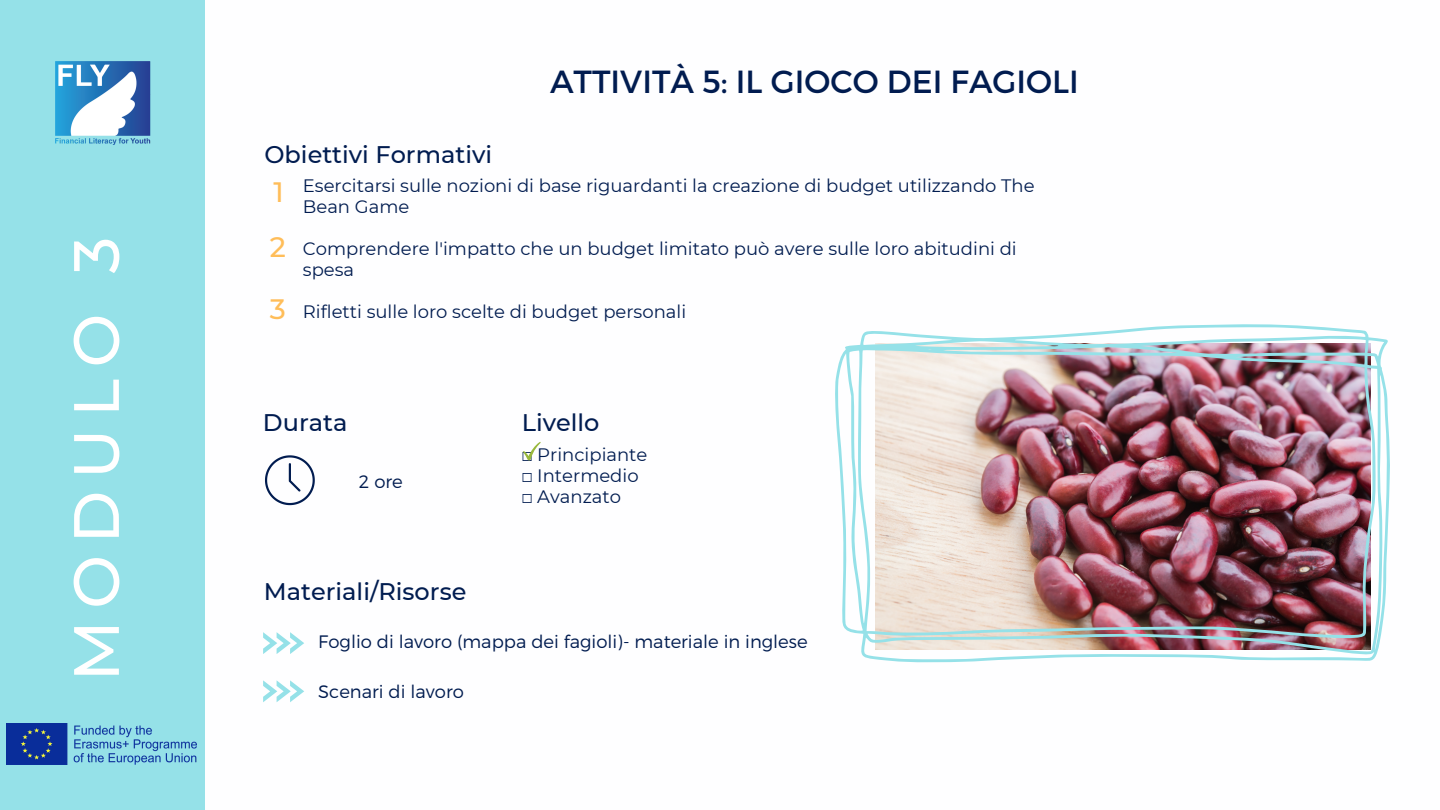
<style>
.page{position:relative;width:1440px;height:810px;background:#fff}
.page>*{position:absolute;margin:0;border:0;box-sizing:border-box;transform-origin:0 0}
.t1{font:500 64px "Montserrat";letter-spacing:.18em;color:#fff}
.t2{font:32px "Montserrat";color:#011c50}
.t3{font:500 28px "Montserrat";color:#ffbd59}
.t4{font:500 24px "Montserrat";color:#011c50}
.t5{font:18px/21px "Montserrat";color:#011c50}
.t6{font:300 18px "Montserrat";color:#011c50}
.s1{font-family:"Free Mono"}
</style>
<div class="page">
<div style="left:0;top:0;width:204px;height:810px;background:#95e1e8"></div>
<img style="left:55px;top:61px;width:96px;height:84px">
<svg style="left:265px;top:455px;width:50px;height:50px"></svg>
<svg style="left:263px;top:632px;width:41px;height:22px"></svg>
<svg style="left:263px;top:680px;width:41px;height:22px"></svg>
<img style="left:7px;top:724px;width:189px;height:41px">
<img style="left:835px;top:324px;width:555px;height:338px">
<svg style="left:523px;top:442px;width:18px;height:18px"></svg>
<p class="t1" style="left:57px;top:681px;width:446px;rotate:-90deg">MODULO 3</p>
<p class="t4" style="left:264px;top:140px;width:229px">Obiettivi Formativi</p>
<p class="t2" style="left:550px;top:61px;width:530px">ATTIVITÀ 5: IL GIOCO DEI FAGIOLI</p>
<p class="t3" style="left:274px;top:175px;width:12px">1</p>
<p class="t3" style="left:270px;top:230px;width:18px">2</p>
<p class="t3" style="left:270px;top:292px;width:18px">3</p>
<p class="t5" style="left:303px;top:175px;width:733px">Esercitarsi sulle nozioni di base riguardanti la creazione di budget utilizzando The<br>Bean Game</p>
<p class="t5" style="left:303px;top:238px;width:715px">Comprendere l'impatto che un budget limitato può avere sulle loro abitudini di spesa</p>
<p class="t5" style="left:303px;top:301px;width:385px">Rifletti sulle loro scelte di budget personali</p>
<p class="t4" style="left:263px;top:408px;width:86px">Durata</p>
<p class="t4" style="left:522px;top:408px;width:79px">Livello</p>
<p class="t6" style="left:359px;top:470px;width:45px">2 ore</p>
<p class="t4" style="left:264px;top:577px;width:204px">Materiali/Risorse</p>
<p class="t5" style="left:522px;top:444px;width:127px"><span class="s1">☐</span> Principiante</p>
<p class="t5" style="left:522px;top:465px;width:118px"><span class="s1">☐</span> Intermedio</p>
<p class="t5" style="left:522px;top:486px;width:101px"><span class="s1">☐</span> Avanzato</p>
<p class="t6" style="left:318px;top:630px;width:491px">Foglio di lavoro (mappa dei fagioli)- materiale in inglese</p>
<p class="t6" style="left:318px;top:679px;width:147px">Scenari di lavoro</p>
</div>
